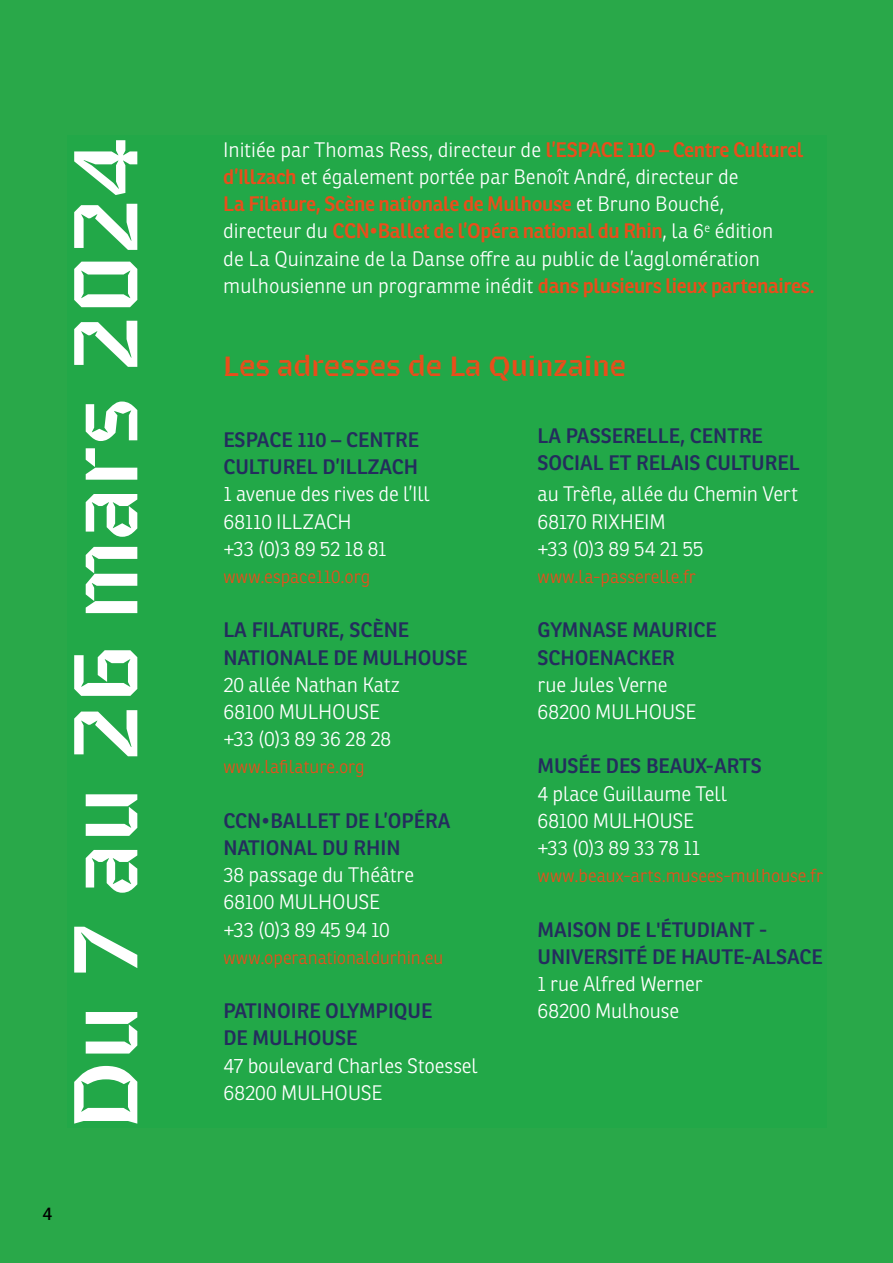
<style>
.page{position:relative;width:893px;height:1263px;background:#29a849}
.page>*{position:absolute;margin:0;border:0;box-sizing:border-box;transform-origin:0 0}
.t1{font:700 88.35px "Brevier";color:#fff}
.t2{font:700 27.15px "Brevier";color:#e94e1b}
.t3{font:300 20.4px/27.2px "Ronnia";letter-spacing:-.005em;color:#fff}
.t4{font:600 20.4px/27.2px "Ronnia";color:#242d5d}
.t5{font:300 18.15px "Ronnia";color:#e94e1b}
.t6{font:18px "Ronnia";color:#000}
.s1{font-weight:600;color:#e94e1b}
</style>
<div class="page">
<div style="left:67px;top:135px;width:759px;height:993px;background:#22a848"></div>
<h1 class="t1" style="left:37px;top:1130px;width:994px;rotate:-90deg">Du 7 au 26 mars 2024</h1>
<p class="t3" style="left:223px;top:136px;width:593px">Initiée par Thomas Ress, directeur de <span class="s1">l’ESPACE 110 – Centre Culturel d’Illzach</span> et également portée par Benoît André, directeur de<br><span class="s1">La Filature, Scène nationale de Mulhouse</span> et Bruno Bouché,<br>directeur du <span class="s1">CCN•Ballet de l’Opéra national du Rhin</span>, la 6<sup>e</sup> édition<br>de La Quinzaine de la Danse offre au public de l’agglomération mulhousienne un programme inédit <span class="s1">dans plusieurs lieux partenaires.</span></p>
<h2 class="t2" style="left:223px;top:345px;width:404px">Les adresses de La Quinzaine</h2>
<p class="t4" style="left:537px;top:422px;width:264px">LA PASSERELLE, CENTRE<br>SOCIAL ET RELAIS CULTUREL</p>
<p class="t3" style="left:537px;top:480px;width:262px">au Trèfle, allée du Chemin Vert<br>68170 RIXHEIM<br>+33 (0)3 89 54 21 55</p>
<p class="t5" style="left:537px;top:565px;width:160px">www.la-passerelle.fr</p>
<p class="t4" style="left:537px;top:616px;width:181px">GYMNASE MAURICE<br>SCHOENACKER</p>
<p class="t3" style="left:537px;top:671px;width:161px">rue Jules Verne<br>68200 MULHOUSE</p>
<p class="t4" style="left:537px;top:752px;width:226px">MUSÉE DES BEAUX-ARTS</p>
<p class="t3" style="left:537px;top:780px;width:191px">4 place Guillaume Tell<br>68100 MULHOUSE +33 (0)3 89 33 78 11</p>
<p class="t5" style="left:537px;top:865px;width:287px">www.beaux-arts.musees-mulhouse.fr</p>
<p class="t4" style="left:537px;top:916px;width:287px">MAISON DE L'ÉTUDIANT -<br>UNIVERSITÉ DE HAUTE-ALSACE</p>
<p class="t3" style="left:537px;top:970px;width:167px">1 rue Alfred Werner<br>68200 Mulhouse</p>
<p class="t4" style="left:223px;top:426px;width:197px">ESPACE 110 – CENTRE<br>CULTUREL D’ILLZACH</p>
<p class="t3" style="left:223px;top:480px;width:208px">1 avenue des rives de l’Ill<br>68110 ILLZACH<br>+33 (0)3 89 52 18 81</p>
<p class="t5" style="left:223px;top:565px;width:148px">www.espace110.org</p>
<p class="t4" style="left:223px;top:616px;width:246px">LA FILATURE, SCÈNE<br>NATIONALE DE MULHOUSE</p>
<p class="t3" style="left:223px;top:671px;width:178px">20 allée Nathan Katz<br>68100 MULHOUSE +33 (0)3 89 36 28 28</p>
<p class="t5" style="left:223px;top:756px;width:143px">www.lafilature.org</p>
<p class="t4" style="left:223px;top:807px;width:229px">CCN•BALLET DE L’OPÉRA<br>NATIONAL DU RHIN</p>
<p class="t3" style="left:223px;top:861px;width:192px">38 passage du Théâtre<br>68100 MULHOUSE +33 (0)3 89 45 94 10</p>
<p class="t5" style="left:223px;top:946px;width:221px">www.operanationaldurhin.eu</p>
<p class="t4" style="left:223px;top:997px;width:211px">PATINOIRE OLYMPIQUE<br>DE MULHOUSE</p>
<p class="t3" style="left:223px;top:1052px;width:256px">47 boulevard Charles Stoessel<br>68200 MULHOUSE</p>
<p class="t6" style="left:43px;top:1203px;width:11px">4</p>
</div>
